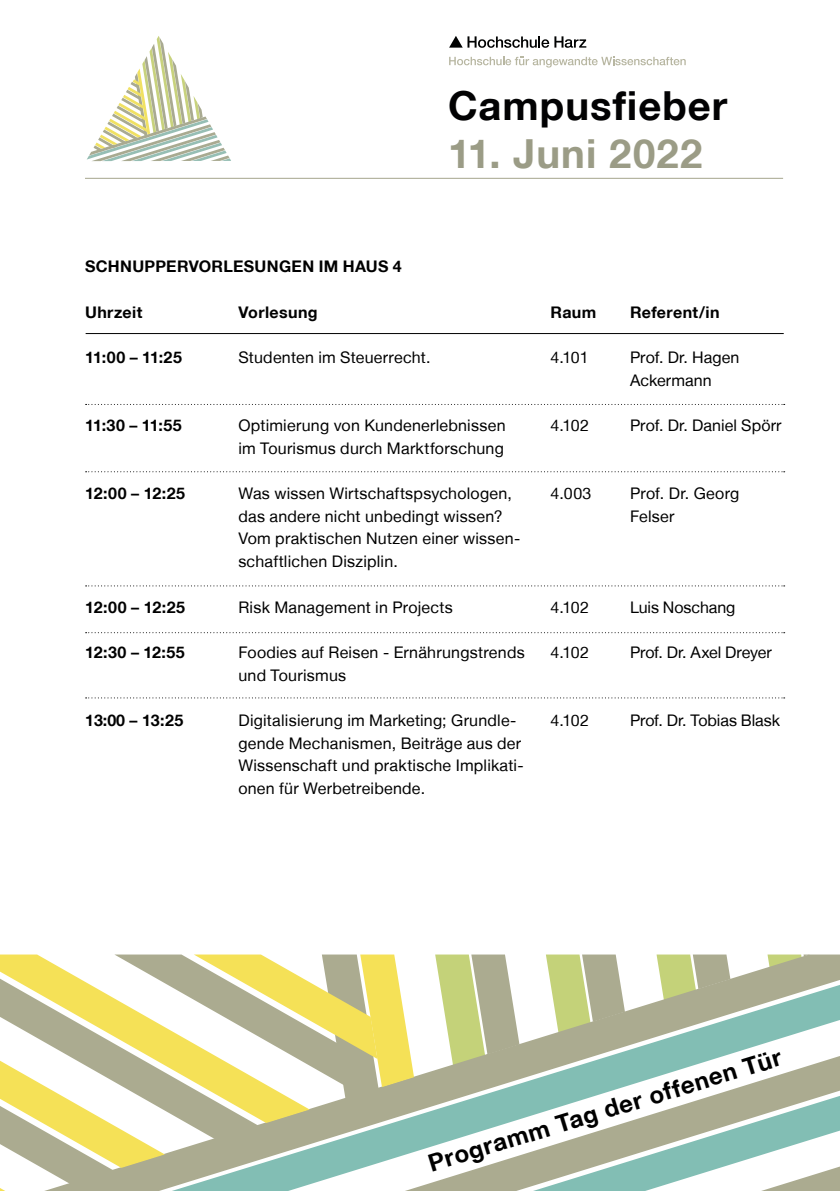
<style>
.page{position:relative;width:840px;height:1191px;background:#fff}
.page>*{position:absolute;margin:0;border:0;box-sizing:border-box;transform-origin:0 0}
.t1{font:700 40px "Helvetica Neue LT";letter-spacing:.025em;color:#020203}
.t2{font:700 40px "Helvetica Neue LT";letter-spacing:.03em;color:#9b9c86}
.t3{font:700 24px "Helvetica Neue LT";color:#000}
.t4{font:16px/22.6px "Helvetica Neue LT";letter-spacing:.015em;color:#000}
.t5{font:700 16px "Helvetica Neue LT";letter-spacing:.02em;color:#000}
.t6{font:16px "Helvetica Neue LT";letter-spacing:-.005em;color:#000}
</style>
<div class="page">
<svg style="left:519px;top:967px;width:320px;height:89px"></svg>
<svg style="left:414px;top:1056px;width:425px;height:135px"></svg>
<svg style="left:532px;top:1095px;width:307px;height:96px"></svg>
<svg style="left:435px;top:954px;width:84px;height:141px"></svg>
<svg style="left:545px;top:954px;width:79px;height:105px;background:#bdc299"></svg>
<svg style="left:656px;top:954px;width:74px;height:74px;background:#b8bd96"></svg>
<svg style="left:767px;top:954px;width:72px;height:41px;background:#b2b699"></svg>
<svg style="left:0;top:954px;width:414px;height:237px"></svg>
<svg style="left:87px;top:36px;width:144px;height:125px"></svg>
<svg style="left:449px;top:36px;width:137px;height:12px"></svg>
<svg style="left:449px;top:56px;width:236px;height:12px"></svg>
<hr style="left:85px;top:178px;width:697px;height:1px;background:#a6a68e">
<hr style="left:86px;top:333px;width:697px;height:1px;background:#000">
<svg style="left:86px;top:404px;width:698px;height:1px"></svg>
<svg style="left:86px;top:471px;width:698px;height:1px"></svg>
<svg style="left:86px;top:632px;width:698px;height:1px"></svg>
<svg style="left:86px;top:585px;width:698px;height:1px"></svg>
<svg style="left:86px;top:697px;width:698px;height:1px"></svg>
<h1 class="t1" style="left:448px;top:81px;width:280px">Campusfieber</h1>
<h1 class="t2" style="left:448px;top:129px;width:255px">11. Juni 2022</h1>
<p class="t5" style="left:85px;top:257px;width:318px">SCHNUPPERVORLESUNGEN IM HAUS 4</p>
<p class="t5" style="left:85px;top:302px;width:59px">Uhrzeit</p>
<p class="t5" style="left:85px;top:347px;width:98px">11:00 – 11:25</p>
<p class="t5" style="left:238px;top:302px;width:81px">Vorlesung</p>
<p class="t4" style="left:238px;top:346px;width:194px">Studenten im Steuerrecht.</p>
<p class="t5" style="left:85px;top:415px;width:98px">11:30 – 11:55</p>
<p class="t5" style="left:85px;top:483px;width:101px">12:00 – 12:25</p>
<p class="t5" style="left:85px;top:597px;width:101px">12:00 – 12:25</p>
<p class="t5" style="left:85px;top:642px;width:101px">12:30 – 12:55</p>
<p class="t5" style="left:85px;top:710px;width:100px">13:00 – 13:25</p>
<p class="t4" style="left:238px;top:414px;width:268px">Optimierung von Kundenerlebnissen im Tourismus durch Marktforschung</p>
<p class="t4" style="left:238px;top:482px;width:283px">Was wissen Wirtschaftspsychologen, das andere nicht unbedingt wissen?<br>Vom praktischen Nutzen einer wissen&shy;schaftlichen Disziplin.</p>
<p class="t4" style="left:238px;top:595px;width:216px">Risk Management in Projects</p>
<p class="t4" style="left:238px;top:640px;width:288px">Foodies auf Reisen - Ernährungstrends und Tourismus</p>
<p class="t4" style="left:238px;top:708px;width:286px">Digitalisierung im Marketing; Grundle&shy;gende Mechanismen, Beiträge aus der Wissenschaft und praktische Implikati&shy;onen für Werbetreibende.</p>
<p class="t5" style="left:550px;top:302px;width:47px">Raum</p>
<p class="t4" style="left:550px;top:346px;width:40px">4.101</p>
<p class="t4" style="left:550px;top:414px;width:40px">4.102</p>
<p class="t4" style="left:550px;top:482px;width:42px">4.003</p>
<p class="t4" style="left:550px;top:595px;width:40px">4.102</p>
<p class="t4" style="left:550px;top:640px;width:40px">4.102</p>
<p class="t4" style="left:550px;top:708px;width:40px">4.102</p>
<p class="t5" style="left:629px;top:302px;width:91px">Referent/in</p>
<p class="t4" style="left:629px;top:346px;width:111px">Prof. Dr. Hagen<br>Ackermann</p>
<p class="t4" style="left:629px;top:414px;width:153px">Prof. Dr. Daniel Spörr</p>
<p class="t4" style="left:629px;top:482px;width:111px">Prof. Dr. Georg<br>Felser</p>
<p class="t6" style="left:629px;top:597px;width:107px">Luis Noschang</p>
<p class="t6" style="left:629px;top:642px;width:143px">Prof. Dr. Axel Dreyer</p>
<p class="t6" style="left:629px;top:710px;width:151px">Prof. Dr. Tobias Blask</p>
<h2 class="t3" style="left:424px;top:1149px;width:369px;rotate:-17deg">Programm Tag der offenen Tür</h2>
</div>
